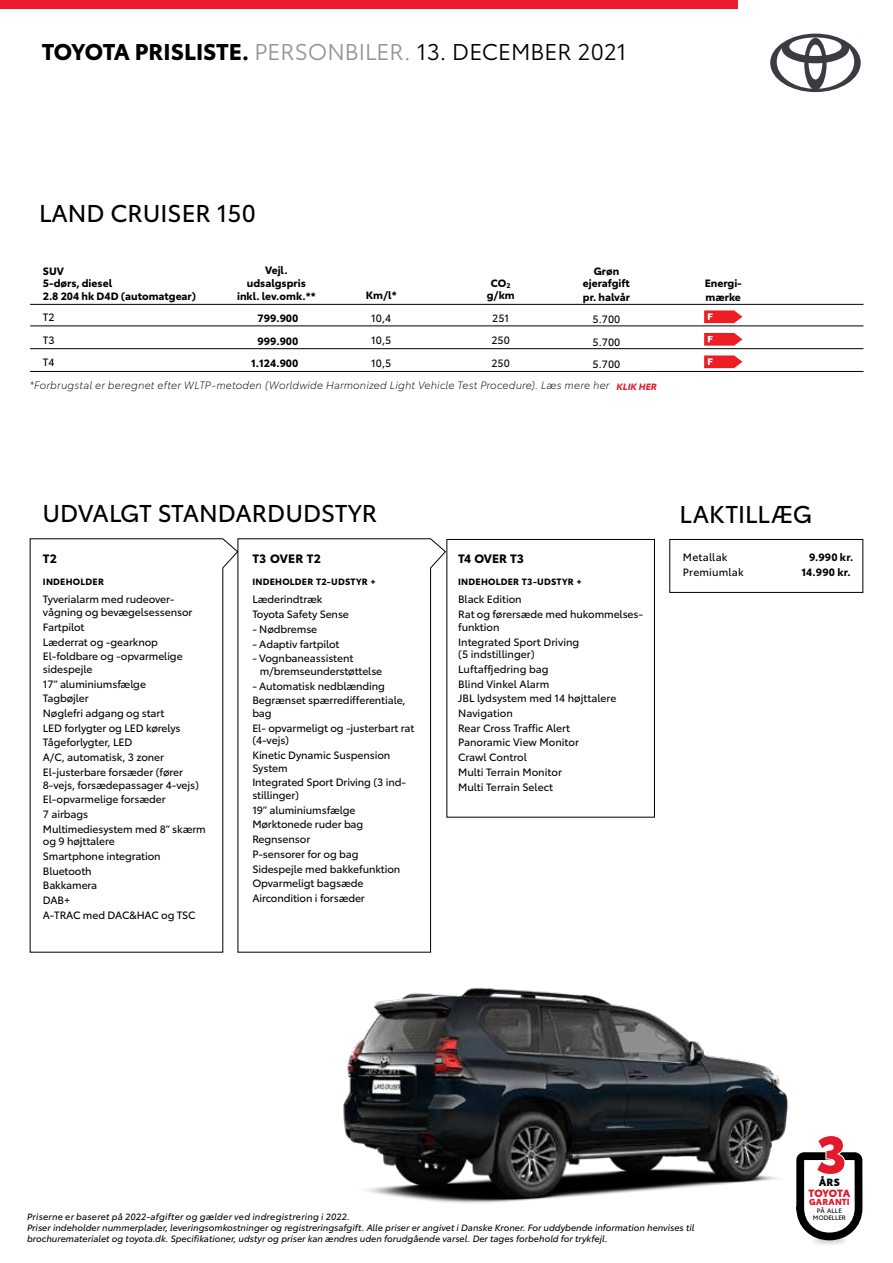
<style>
.page{position:relative;width:893px;height:1263px;background:#fff}
.page>*{position:absolute;margin:0;border:0;box-sizing:border-box;transform-origin:0 0}
.t1{font:900 51.9px "Toyota Type";color:#e11a2c}
.t2{font:24px "Toyota Type";color:#000}
.t3{font:700 22.5px "Toyota Type";color:#000}
.t4{font:700 12px "Toyota Type";color:#000}
.t5{font:10.5px/14.7px "Toyota Type";letter-spacing:-.01em;color:#000}
.t6{font:700 10.5px/12.6px "Toyota Type";color:#000;text-align:center}
.t7{font:italic 300 10.5px "Toyota Type";letter-spacing:.015em;color:#000}
.t8{font:10.5px "Toyota Type";letter-spacing:.015em;color:#000}
.t9{font:900 10.35px "Toyota Type";letter-spacing:-.02em;color:#e11a2c}
.t10{font:900 10.35px "Toyota Type";color:#000}
.t11{font:italic 9px/10.8px "Toyota Type";color:#000}
.t12{font:italic 9px "Toyota Type";letter-spacing:.02em;color:#000}
.t13{font:700 9px "Toyota Type";letter-spacing:.025em;color:#000}
.t14{font:900 8.7px "Toyota Type";letter-spacing:.015em;color:#e11a2c}
.t15{font:6.3px "Toyota Type";letter-spacing:-.01em;color:#000}
.s1{font-weight:400;color:#939598}
.s2{font-weight:400}
.s3{font-weight:700;font-size:9px;color:#e11a2c}
</style>
<div class="page">
<div style="left:809px;top:1234px;width:40px;height:12px;background:#f6f6f6"></div>
<svg style="left:796px;top:1152px;width:67px;height:92px"></svg>
<div style="left:0;top:0;width:738px;height:9px;background:#ed1b2f"></div>
<svg style="left:770px;top:34px;width:91px;height:58px"></svg>
<img style="left:343px;top:987px;width:469px;height:223px">
<div style="left:669px;top:539px;width:194px;height:54px;border:1px solid #000"></div>
<div style="left:446px;top:539px;width:209px;height:278px;border:1px solid #000"></div>
<svg style="left:29px;top:538px;width:208px;height:415px"></svg>
<svg style="left:237px;top:538px;width:209px;height:415px"></svg>
<hr style="left:30px;top:304px;width:833px;height:1px;background:#000">
<hr style="left:30px;top:325px;width:833px;height:1px;background:#000">
<hr style="left:30px;top:348px;width:833px;height:1px;background:#000">
<hr style="left:30px;top:371px;width:833px;height:1px;background:#000">
<svg style="left:704px;top:310px;width:38px;height:13px"></svg>
<svg style="left:704px;top:333px;width:38px;height:13px"></svg>
<svg style="left:704px;top:355px;width:38px;height:13px"></svg>
<h3 class="t3" style="left:42px;top:35px;width:587px">TOYOTA PRISLISTE. <span class="s1">PERSONBILER.</span> <span class="s2">13. DECEMBER 2021</span></h3>
<h2 class="t2" style="left:39px;top:195px;width:218px">LAND CRUISER 150</h2>
<p class="t6" style="left:43px;top:264px;width:155px;text-align:left">SUV<br>5-dørs, diesel<br>2.8 204 hk D4D (automatgear)</p>
<p class="t5" style="left:43px;top:305px;width:13px;line-height:22.8px;text-align:justify">T2<br>T3<br>T4</p>
<p class="t6" style="left:237px;top:263px;width:80px">Vejl. udsalgspris inkl. lev.omk.**</p>
<p class="t6" style="left:251px;top:306px;width:49px;line-height:22.5px;text-align:right">799.900<br>999.900<br>1.124.900</p>
<p class="t6" style="left:366px;top:288px;width:32px">Km/l*</p>
<p class="t5" style="left:371px;top:306px;width:22px;line-height:22.5px;text-align:justify">10,4<br>10,5<br>10,5</p>
<p class="t6" style="left:487px;top:276px;width:30px">CO<sub>2 </sub>g/km</p>
<p class="t5" style="left:491px;top:306px;width:20px;line-height:22.5px;text-align:justify">251<br>250<br>250</p>
<p class="t6" style="left:583px;top:263px;width:49px;line-height:13px">Grøn ejerafgift pr. halvår</p>
<p class="t5" style="left:593px;top:307px;width:29px;line-height:22.5px;text-align:justify">5.700<br>5.700<br>5.700</p>
<p class="t7" style="left:30px;top:378px;width:629px">*Forbrugstal er beregnet efter WLTP-metoden (Worldwide Harmonized Light Vehicle Test Procedure). Læs mere her <span class="s3">KLIK HER</span></p>
<p class="t6" style="left:705px;top:276px;width:39px;line-height:13.5px;text-align:left">Energi&shy;mærke</p>
<h2 class="t2" style="left:43px;top:495px;width:336px">UDVALGT STANDARDUDSTYR</h2>
<p class="t4" style="left:43px;top:549px;width:16px">T2</p>
<p class="t13" style="left:43px;top:574px;width:63px">INDEHOLDER</p>
<p class="t5" style="left:43px;top:593px;width:151px;line-height:12.6px">Tyverialarm med rudeover&shy;vågning og bevægelsessensor</p>
<p class="t5" style="left:43px;top:619px;width:141px">Fartpilot<br>Læderrat og -gearknop<br>El-foldbare og -opvarmelige</p>
<p class="t5" style="left:43px;top:661px;width:142px">sidespejle<br>17” aluminiumsfælge<br>Tagbøjler<br>Nøglefri adgang og start<br>LED forlygter og LED kørelys<br>Tågeforlygter, LED<br>A/C, automatisk, 3 zoner<br>El-justerbare forsæder (fører</p>
<p class="t5" style="left:43px;top:776px;width:164px">8-vejs, forsædepassager 4-vejs)<br>El-opvarmelige forsæder<br>7 airbags<br>Multimediesystem med 8” skærm</p>
<p class="t5" style="left:43px;top:833px;width:154px">og 9 højttalere<br>Smartphone integration<br>Bluetooth<br>Bakkamera<br>DAB+<br>A-TRAC med DAC&amp;HAC og TSC</p>
<p class="t4" style="left:252px;top:549px;width:70px">T3 OVER T2</p>
<p class="t13" style="left:252px;top:574px;width:125px">INDEHOLDER T2-UDSTYR +</p>
<p class="t5" style="left:252px;top:591px;width:98px">Læderindtræk<br>Toyota Safety Sense</p>
<p class="t5" style="left:252px;top:621px;width:66px">- Nødbremse</p>
<p class="t5" style="left:252px;top:636px;width:89px">- Adaptiv fartpilot</p>
<p class="t5" style="left:260px;top:651px;width:124px;line-height:12.6px;text-indent:-7px">- Vognbaneassistent m/bremseunderstøttelse</p>
<p class="t5" style="left:252px;top:678px;width:155px">- Automatisk nedblænding<br>Begrænset spærredifferentiale,</p>
<p class="t5" style="left:252px;top:705px;width:164px">bag<br>El- opvarmeligt og -justerbart rat</p>
<p class="t5" style="left:252px;top:732px;width:140px">(4-vejs)<br>Kinetic Dynamic Suspension</p>
<p class="t5" style="left:252px;top:760px;width:155px">System<br>Integrated Sport Driving (3 ind-</p>
<p class="t5" style="left:252px;top:787px;width:150px">stillinger)<br>19” aluminiumsfælge<br>Mørktonede ruder bag<br>Regnsensor<br>P-sensorer for og bag<br>Sidespejle med bakkefunktion<br>Opvarmeligt bagsæde<br>Aircondition i forsæder</p>
<p class="t4" style="left:458px;top:549px;width:67px">T4 OVER T3</p>
<p class="t13" style="left:458px;top:574px;width:125px">INDEHOLDER T3-UDSTYR +</p>
<p class="t5" style="left:458px;top:591px;width:186px">Black Edition<br>Rat og førersæde med hukommelses-</p>
<p class="t5" style="left:458px;top:619px;width:123px">funktion<br>Integrated Sport Driving</p>
<p class="t5" style="left:458px;top:646px;width:160px">(5 indstillinger)<br>Luftaffjedring bag<br>Blind Vinkel Alarm<br>JBL lydsystem med 14 højttalere<br>Navigation<br>Rear Cross Traffic Alert<br>Panoramic View Monitor<br>Crawl Control<br>Multi Terrain Monitor<br>Multi Terrain Select</p>
<h2 class="t2" style="left:679px;top:497px;width:134px">LAKTILLÆG</h2>
<p class="t8" style="left:683px;top:549px;width:46px">Metallak</p>
<p class="t6" style="left:809px;top:549px;width:46px">9.990 kr.</p>
<p class="t8" style="left:683px;top:564px;width:62px">Premiumlak</p>
<p class="t6" style="left:801px;top:564px;width:51px">14.990 kr.</p>
<h1 class="t1" style="left:816px;top:1114px;width:33px">3</h1>
<p class="t10" style="left:819px;top:1174px;width:22px">ÅRS</p>
<p class="t9" style="left:808px;top:1185px;width:43px">TOYOTA</p>
<p class="t14" style="left:809px;top:1195px;width:42px">GARANTI</p>
<p class="t15" style="left:817px;top:1206px;width:27px">PÅ ALLE</p>
<p class="t12" style="left:27px;top:1210px;width:324px">Priserne er baseret på 2022-afgifter og gælder ved indregistrering i 2022.</p>
<p class="t15" style="left:813px;top:1213px;width:35px">MODELLER</p>
<p class="t11" style="left:27px;top:1221px;width:669px">Priser indeholder nummerplader, leveringsomkostninger og registreringsafgift. Alle priser er angivet i Danske Kroner. For uddybende information henvises til brochurematerialet og toyota.dk. Specifikationer, udstyr og priser kan ændres uden forudgående varsel. Der tages forbehold for trykfejl.</p>
</div>
